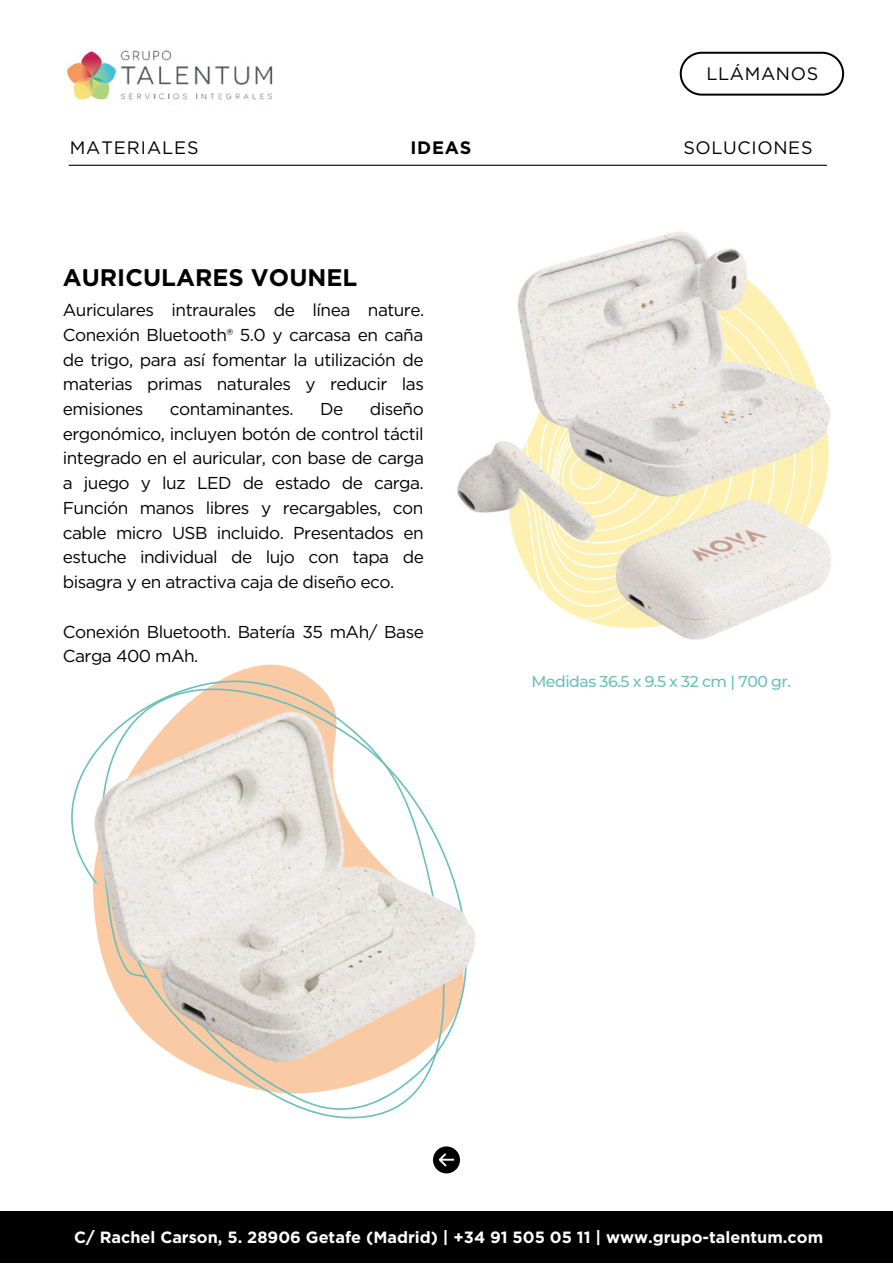
<style>
.page{position:relative;width:893px;height:1264px;background:#fff}
.page>*{position:absolute;margin:0;border:0;box-sizing:border-box;transform-origin:0 0}
.t1{font:700 24px "Gotham";color:#000}
.t2{font:18px "Gotham";letter-spacing:.035em;color:#000}
.t3{font:18px "Gotham";letter-spacing:.055em;color:#000}
.t4{font:700 18px "Gotham";letter-spacing:.045em;color:#000}
.t5{font:17.25px/24.8px "Gotham";letter-spacing:-.03em;color:#000;text-align:justify}
.t6{font:700 16.2px "Gotham";color:#fff}
.t7{font:500 15.75px "Montserrat";letter-spacing:-.03em;color:#6bbfbe}
</style>
<div class="page">
<div style="left:0;top:1210px;width:892px;height:52px;background:#000"></div>
<svg style="left:679px;top:52px;width:165px;height:44px"></svg>
<img style="left:66px;top:50px;width:207px;height:50px">
<img style="left:71px;top:664px;width:404px;height:455px">
<img style="left:405px;top:231px;width:426px;height:441px">
<hr style="left:69px;top:165px;width:757px;height:1px;background:#000">
<svg style="left:433px;top:1146px;width:26px;height:27px"></svg>
<p class="t2" style="left:706px;top:62px;width:113px">LLÁMANOS</p>
<p class="t3" style="left:70px;top:136px;width:131px">MATERIALES</p>
<p class="t4" style="left:410px;top:136px;width:62px">IDEAS</p>
<p class="t2" style="left:683px;top:136px;width:131px">SOLUCIONES</p>
<h1 class="t1" style="left:63px;top:263px;width:296px">AURICULARES VOUNEL</h1>
<p class="t5" style="left:63px;top:297px;width:363px">Auriculares intraurales de línea nature.<br>Conexión Bluetooth® 5.0 y carcasa en caña de trigo, para así fomentar la utilización de materias primas naturales y reducir las emisiones</p>
<p class="t5" style="left:63px;top:396px;width:362px;text-indent:307px">diseño ergonómico, incluyen botón de control táctil integrado en el auricular, con base de carga a juego y luz LED de estado de carga.<br>Función manos libres y recargables, con cable micro USB incluido. Presentados en estuche individual de lujo con tapa de bisagra y en atractiva caja de diseño eco.</p>
<p class="t5" style="left:63px;top:619px;width:362px">Conexión Bluetooth. Batería 35 mAh/ Base<br>Carga 400 mAh.</p>
<p class="t5" style="left:170px;top:396px;width:125px">contaminantes.</p>
<p class="t5" style="left:320px;top:396px;width:25px">De</p>
<p class="t7" style="left:531px;top:671px;width:261px">Medidas 36.5 x 9.5 x 32 cm | 700 gr.</p>
<p class="t6" style="left:74px;top:1226px;width:750px">C/ Rachel Carson, 5. 28906 Getafe (Madrid) | +34 91 505 05 11 | www.grupo-talentum.com</p>
</div>
